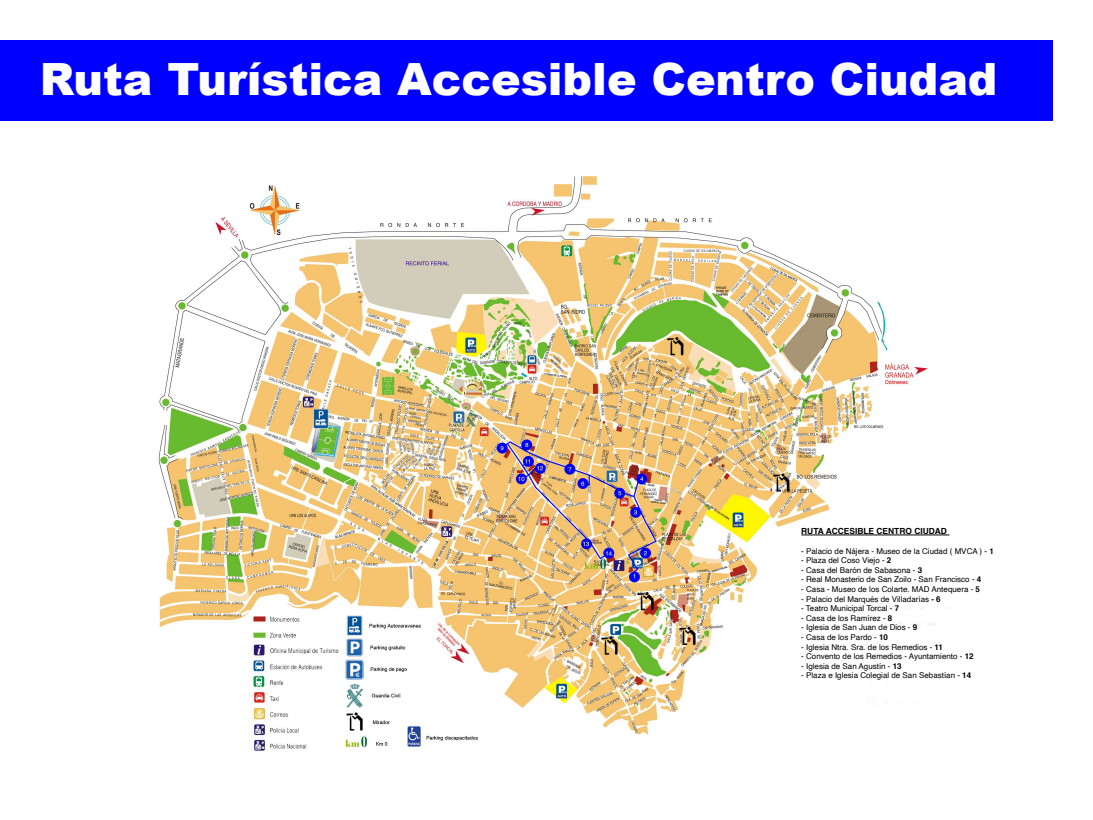
<style>
.page{position:relative;width:1093px;height:820px;background:#fff}
.page>*{position:absolute;margin:0;border:0;box-sizing:border-box;transform-origin:0 0}
.t1{font:900 44.4px "Arial";color:#fff}
.t2{font:700 8.4px "Helvetica";color:#000}
.t3{font:8px "Helvetica";color:#000}
.s1{font-weight:700}
</style>
<div class="page">
<div style="left:0;top:40px;width:1053px;height:80px;background:#00f"></div>
<img style="left:158px;top:176px;width:792px;height:575px">
<hr style="left:801px;top:534px;width:148px;height:1px;background:#000">
<h1 class="t1" style="left:40px;top:46px;width:959px">Ruta Turística Accesible Centro Ciudad</h1>
<p class="t2" style="left:801px;top:527px;width:147px">RUTA ACCESIBLE CENTRO CIUDAD</p>
<p class="t3" style="left:801px;top:547px;width:194px">- Palacio de Nájera - Museo de la Ciudad ( MVCA ) - <span class="s1">1</span></p>
<p class="t3" style="left:801px;top:556px;width:92px">- Plaza del Coso Viejo - <span class="s1">2</span></p>
<p class="t3" style="left:801px;top:566px;width:122px">- Casa del Barón de Sabasona - <span class="s1">3</span></p>
<p class="t3" style="left:801px;top:576px;width:182px">- Real Monasterio de San Zoilo - San Francisco - <span class="s1">4</span></p>
<p class="t3" style="left:801px;top:585px;width:180px">- Casa - Museo de los Colarte. MAD Antequera - <span class="s1">5</span></p>
<p class="t3" style="left:801px;top:595px;width:141px">- Palacio del Marqués de Villadarías <span class="s1">- 6</span></p>
<p class="t3" style="left:801px;top:604px;width:99px">- Teatro Municipal Torcal - <span class="s1">7</span></p>
<p class="t3" style="left:801px;top:614px;width:93px">- Casa de los Ramírez - <span class="s1">8</span></p>
<p class="t3" style="left:801px;top:624px;width:118px">- Iglesia de San Juan de Dios - <span class="s1">9</span></p>
<p class="t3" style="left:801px;top:633px;width:88px">- Casa de los Pardo - <span class="s1">10</span></p>
<p class="t3" style="left:801px;top:643px;width:143px">- Iglesia Ntra. Sra. de los Remedios - <span class="s1">11</span></p>
<p class="t3" style="left:801px;top:652px;width:174px">- Convento de los Remedios - Ayuntamiento - <span class="s1">12</span></p>
<p class="t3" style="left:801px;top:662px;width:102px">- Iglesia de San Agustín - <span class="s1">13</span></p>
<p class="t3" style="left:801px;top:672px;width:171px">- Plaza e Iglesia Colegial de San Sebastían - <span class="s1">14</span></p>
</div>
